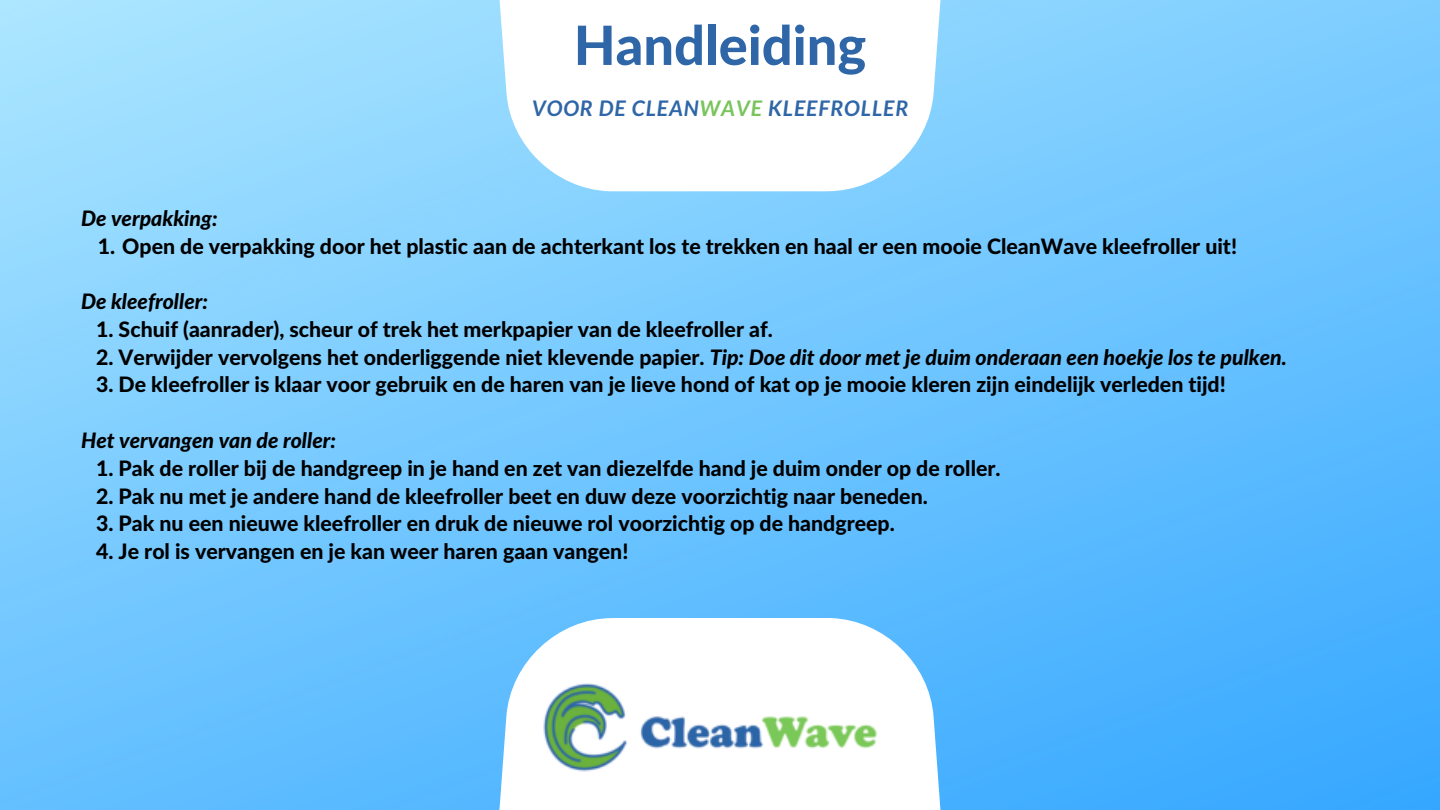
<style>
.page{position:relative;width:1440px;height:810px;background:#fff}
.page>*{position:absolute;margin:0;border:0;box-sizing:border-box;transform-origin:0 0}
.t1{font:800 54.15px "Lato Latin";color:#2f66a7}
.t2{font:italic 700 21.45px "Lato";letter-spacing:.045em;color:#2f66a7}
.t3{font:800 21.3px "Lato Latin";color:#000}
.t4{font:italic 800 21.3px "Lato";color:#000}
.s1{color:#79c45c}
.s2{font-family:"Lato";font-style:italic}
</style>
<div class="page">
<img style="left:0;top:0;width:1440px;height:810px">
<svg style="left:484px;top:618px;width:472px;height:192px"></svg>
<img style="left:521px;top:671px;width:398px;height:116px">
<svg style="left:484px;top:0;width:472px;height:191px"></svg>
<p class="t4" style="left:81px;top:202px;width:138px">De verpakking:</p>
<h1 class="t1" style="left:574px;top:13px;width:294px">Handleiding</h1>
<p class="t2" style="left:532px;top:96px;width:378px">VOOR DE CLEAN<span class="s1">WAVE</span> KLEEFROLLER</p>
<p class="t3" style="left:98px;top:233px;width:1141px">1. Open de verpakking door het plastic aan de achterkant los te trekken en haal er een mooie CleanWave kleefroller uit!</p>
<p class="t4" style="left:81px;top:286px;width:129px">De kleefroller:</p>
<p class="t3" style="left:96px;top:317px;width:678px">1. Schuif (aanrader), scheur of trek het merkpapier van de kleefroller af.</p>
<p class="t3" style="left:96px;top:344px;width:1192px">2. Verwijder vervolgens het onderliggende niet klevende papier. <span class="s2">Tip: Doe dit door met je duim onderaan een hoekje los te pulken.</span></p>
<p class="t3" style="left:96px;top:372px;width:1131px">3. De kleefroller is klaar voor gebruik en de haren van je lieve hond of kat op je mooie kleren zijn eindelijk verleden tijd!</p>
<p class="t4" style="left:81px;top:424px;width:257px">Het vervangen van de roller:</p>
<p class="t3" style="left:96px;top:455px;width:906px">1. Pak de roller bij de handgreep in je hand en zet van diezelfde hand je duim onder op de roller.</p>
<p class="t3" style="left:96px;top:483px;width:833px">2. Pak nu met je andere hand de kleefroller beet en duw deze voorzichtig naar beneden.</p>
<p class="t3" style="left:96px;top:511px;width:800px">3. Pak nu een nieuwe kleefroller en druk de nieuwe rol voorzichtig op de handgreep.</p>
<p class="t3" style="left:96px;top:539px;width:534px">4. Je rol is vervangen en je kan weer haren gaan vangen!</p>
</div>
